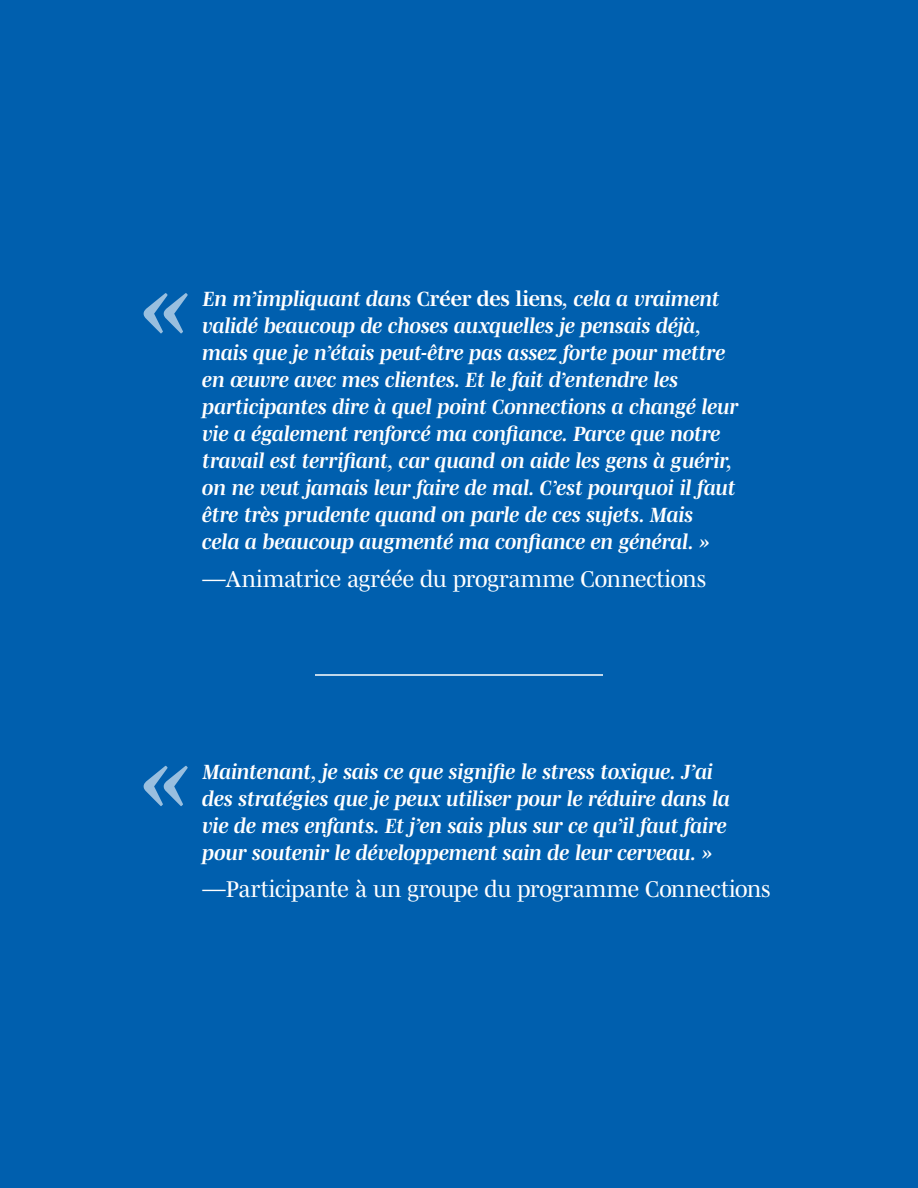
<style>
.page{position:relative;width:918px;height:1188px;background:#005fae}
.page>*{position:absolute;margin:0;border:0;box-sizing:border-box;transform-origin:0 0}
.p2_quote_14_18_0p3white{font:italic 700 100.95px "Mencken Std";color:#99bfdf}
.p2_attribute_15_5_22_white{font:23.25px "Mencken Std";letter-spacing:-.005em;color:#fff}
.p2_quote_14_18_0p3white-2{font:italic 700 21px/27px "Mencken Std";letter-spacing:-.015em;color:#fff}
.s1{font-style:normal}
</style>
<div class="page">
<hr style="left:315px;top:674px;width:288px;height:2px;background:#fff">
<p class="p2_quote_14_18_0p3white" style="left:141px;top:248px;width:53px">«</p>
<p class="p2_quote_14_18_0p3white-2" style="left:202px;top:285px;width:538px">En m’impliquant dans <span class="s1">Créer des liens</span>, cela a vraiment validé beaucoup de choses auxquelles je pensais déjà, mais que je n’étais peut-être pas assez forte pour mettre en œuvre avec mes clientes. Et le fait d’entendre les participantes dire à quel point Connections a changé leur vie a également renforcé ma confiance. Parce que notre travail est terrifiant, car quand on aide les gens à guérir, on ne veut jamais leur faire de mal. C’est pourquoi il faut être très prudente quand on parle de ces sujets. Mais<br>cela a beaucoup augmenté ma confiance en général. »</p>
<p class="p2_attribute_15_5_22_white" style="left:202px;top:565px;width:506px">—Animatrice agréée du programme Connections</p>
<p class="p2_quote_14_18_0p3white" style="left:141px;top:721px;width:53px">«</p>
<p class="p2_quote_14_18_0p3white-2" style="left:202px;top:758px;width:529px">Maintenant, je sais ce que signifie le stress toxique. J’ai des stratégies que je peux utiliser pour le réduire dans la vie de mes enfants. Et j’en sais plus sur ce qu’il faut faire pour soutenir le développement sain de leur cerveau. »</p>
<p class="p2_attribute_15_5_22_white" style="left:202px;top:876px;width:570px">—Participante à un groupe du programme Connections</p>
</div>
